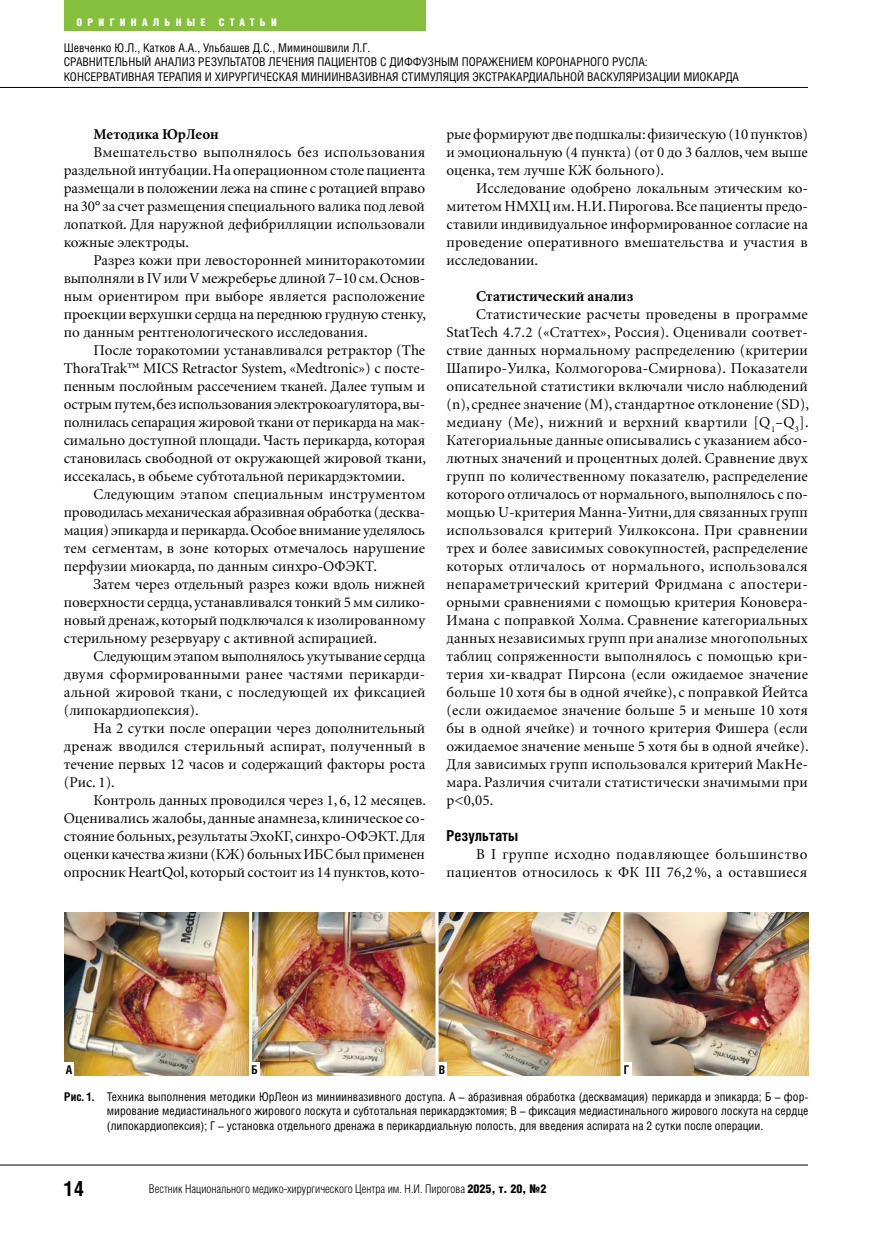
<style>
.page{position:relative;width:893px;height:1234px;background:#fff}
.page>*{position:absolute;margin:0;border:0;box-sizing:border-box;transform-origin:0 0}
.t1{font:700 21px "Helios Cond";color:#000}
.main_text{font:15px/18px "Minion Cyr";color:#000;text-align:justify}
.main_text-2{font:15px/18px "Minion Cyr";letter-spacing:.03em;color:#000;text-align:right}
.main_text-3{font:700 15px "Minion Cyr";color:#000}
.text_title{font:700 15px "Helios Cond";color:#000}
.ris_name{font:12px/14.4px "Helios Cond";color:#000}
.t2{font:300 12px "Helios Cond";color:#000}
.t3{font:700 12px "Helios Cond";color:#000}
.t4{font:900 10.5px "Helios Cond";letter-spacing:.5em;color:#fff}
.s1{font-weight:700}
.s2{font-weight:900}
</style>
<div class="page">
<hr style="left:0;top:1164px;width:808px;height:1px;background:#000">
<hr style="left:0;top:87px;width:808px;height:1px;background:#000">
<div style="left:64px;top:0;width:361px;height:30px;background:#86be3d"></div>
<img style="left:64px;top:912px;width:556px;height:162px">
<img style="left:623px;top:912px;width:185px;height:162px">
<hr style="left:249px;top:911px;width:3px;height:165px;background:#fff">
<hr style="left:435px;top:911px;width:3px;height:165px;background:#fff">
<div style="left:64px;top:1062px;width:10px;height:13px;background:#fff"></div>
<div style="left:250px;top:1062px;width:10px;height:13px;background:#fff"></div>
<div style="left:437px;top:1062px;width:10px;height:13px;background:#fff"></div>
<div style="left:621px;top:1062px;width:11px;height:13px;background:#fff"></div>
<p class="t4" style="left:77px;top:16px;width:130px">ОРИГИНАЛЬНЫЕ</p>
<p class="t4" style="left:219px;top:16px;width:60px">СТАТЬИ</p>
<p class="ris_name" style="left:64px;top:40px;width:677px">Шевченко Ю.Л., Катков А.А., Ульбашев Д.С., Миминошвили Л.Г.<br>СРАВНИТЕЛЬНЫЙ АНАЛИЗ РЕЗУЛЬТАТОВ ЛЕЧЕНИЯ ПАЦИЕНТОВ С ДИФФУЗНЫМ ПОРАЖЕНИЕМ КОРОНАРНОГО РУСЛА:<br>КОНСЕРВАТИВНАЯ ТЕРАПИЯ И ХИРУРГИЧЕСКАЯ МИНИИНВАЗИВНАЯ СТИМУЛЯЦИЯ ЭКСТРАКАРДИАЛЬНОЙ ВАСКУЛЯРИЗАЦИИ МИОКАРДА</p>
<p class="main_text-3" style="left:94px;top:125px;width:127px">Методика ЮрЛеон</p>
<p class="main_text" style="left:64px;top:143px;width:363px;text-indent:30px">Вмешательство выполнялось без использования раздельной интубации. На операционном столе пациента размещали в положении лежа на спине с ротацией вправо на 30° за счет размещения специального валика под левой лопаткой. Для наружной дефибрилляции использовали кожные электроды.</p>
<p class="main_text" style="left:64px;top:251px;width:364px;text-indent:30px">Разрез кожи при левосторонней миниторакотомии выполняли в IV или V межреберье длиной 7–10 см. Основ&shy;ным ориентиром при выборе является расположение проекции верхушки сердца на переднюю грудную стенку, по данным рентгенологического исследования.</p>
<p class="main_text" style="left:64px;top:341px;width:364px;text-indent:30px">После торакотомии устанавливался ретрактор (The ThoraTrak™ MICS Retractor System, «Medtronic») с посте&shy;пенным послойным рассечением тканей. Далее тупым и острым путем, без использования электрокоагулятора, вы&shy;полнилась сепарация жировой ткани от перикарда на мак&shy;симально доступной площади. Часть перикарда, которая становилась свободной от окружающей жировой ткани, иссекалась, в обьеме субтотальной перикардэктомии.</p>
<p class="main_text" style="left:64px;top:485px;width:363px;text-indent:30px">Следующим этапом специальным инструментом проводилась механическая абразивная обработка (десква&shy;мация) эпикарда и перикарда. Особое внимание уделялось тем сегментам, в зоне которых отмечалось нарушение перфузии миокарда, по данным синхро-ОФЭКТ.</p>
<p class="main_text" style="left:64px;top:575px;width:363px;text-indent:30px">Затем через отдельный разрез кожи вдоль нижней поверхности сердца, устанавливался тонкий 5 мм силико&shy;новый дренаж, который подключался к изолированному стерильному резервуару с активной аспирацией.</p>
<p class="main_text" style="left:64px;top:647px;width:363px;text-indent:30px">Следующим этапом выполнялось укутывание сердца двумя сформированными ранее частями перикарди&shy;альной жировой ткани, с последующей их фиксацией (липокардиопексия).</p>
<p class="main_text" style="left:64px;top:719px;width:363px;text-indent:30px">На 2 сутки после операции через дополнительный дренаж вводился стерильный аспират, полученный в течение первых 12 часов и содержащий факторы роста (Рис. 1).</p>
<p class="main_text" style="left:64px;top:791px;width:364px;text-indent:30px">Контроль данных проводился через 1, 6, 12 месяцев.<br>Оценивались жалобы, данные анамнеза, клиническое со&shy;стояние больных, результаты ЭхоКГ, синхро-ОФЭКТ. Для оценки качества жизни (КЖ) больных ИБС был применен опросник HeartQol, который состоит из 14 пунктов, кото-</p>
<p class="main_text" style="left:446px;top:125px;width:363px">рые формируют две подшкалы: физическую (10 пунктов) и эмоциональную (4 пункта) (от 0 до 3 баллов, чем выше оценка, тем лучше КЖ больного).</p>
<p class="main_text" style="left:446px;top:179px;width:363px;text-indent:30px">Исследование одобрено локальным этическим ко&shy;митетом НМХЦ им. Н.И. Пирогова. Все пациенты предо&shy;ставили индивидуальное информированное согласие на проведение оперативного вмешательства и участия в исследовании.</p>
<p class="main_text-3" style="left:476px;top:287px;width:159px">Статистический анализ</p>
<p class="main_text" style="left:446px;top:305px;width:364px;text-indent:30px">Статистические расчеты проведены в программе StatTech 4.7.2 («Статтех», Россия). Оценивали соответ&shy;ствие данных нормальному распределению (критерии Шапиро-Уилка, Колмогорова-Смирнова). Показатели описательной статистики включали число наблюдений (n), среднее значение (М), стандартное отклонение (SD), медиану (Ме), нижний и верхний квартили [Q<sub>1</sub>–Q<sub>3</sub>].<br>Категориальные данные описывались с указанием абсо&shy;лютных значений и процентных долей. Сравнение двух групп по количественному показателю, распределение которого отличалось от нормального, выполнялось с по&shy;мощью U-критерия Манна-Уитни, для связанных групп использовался критерий Уилкоксона. При сравнении трех и более зависимых совокупностей, распределение которых отличалось от нормального, использовался непараметрический критерий Фридмана с апостери&shy;орными сравнениями с помощью критерия Коновера-Имана с поправкой Холма. Сравнение категориальных данных независимых групп при анализе многопольных таблиц сопряженности выполнялось с помощью кри&shy;терия хи-квадрат Пирсона (если ожидаемое значение больше 10 хотя бы в одной ячейке), с поправкой Йейтса (если ожидаемое значение больше 5 и меньше 10 хотя бы в одной ячейке) и точного критерия Фишера (если ожидаемое значение меньше 5 хотя бы в одной ячейке).<br>Для зависимых групп использовался критерий МакНе&shy;мара. Различия считали статистически значимыми при p&lt;0,05.</p>
<p class="text_title" style="left:446px;top:826px;width:73px">Результаты</p>
<p class="main_text-2" style="left:446px;top:845px;width:363px">В I группе исходно подавляющее большинство пациентов относилось к ФК III 76,2 %, а оставшиеся</p>
<p class="t3" style="left:66px;top:1061px;width:8px">А</p>
<p class="t3" style="left:252px;top:1061px;width:8px">Б</p>
<p class="t3" style="left:439px;top:1061px;width:8px">В</p>
<p class="t3" style="left:624px;top:1061px;width:7px">Г</p>
<p class="ris_name" style="left:107px;top:1088px;width:703px;text-align:justify;text-indent:-43px"><span class="s1">Рис. 1.</span> Техника выполнения методики ЮрЛеон из миниинвазивного доступа. А – абразивная обработка (десквамация) перикарда и эпикарда; Б – фор&shy;мирование медиастинального жирового лоскута и субтотальная перикардэктомия; В – фиксация медиастинального жирового лоскута на сердце (липокардиопексия); Г – установка отдельного дренажа в перикардиальную полость, для введения аспирата на 2 сутки после операции.</p>
<h1 class="t1" style="left:64px;top:1175px;width:22px">14</h1>
<p class="t2" style="left:149px;top:1181px;width:399px">Вестник Национального медико-хирургического Центра им. Н.И. Пирогова <span class="s2">2025, т. 20, №2</span></p>
</div>
